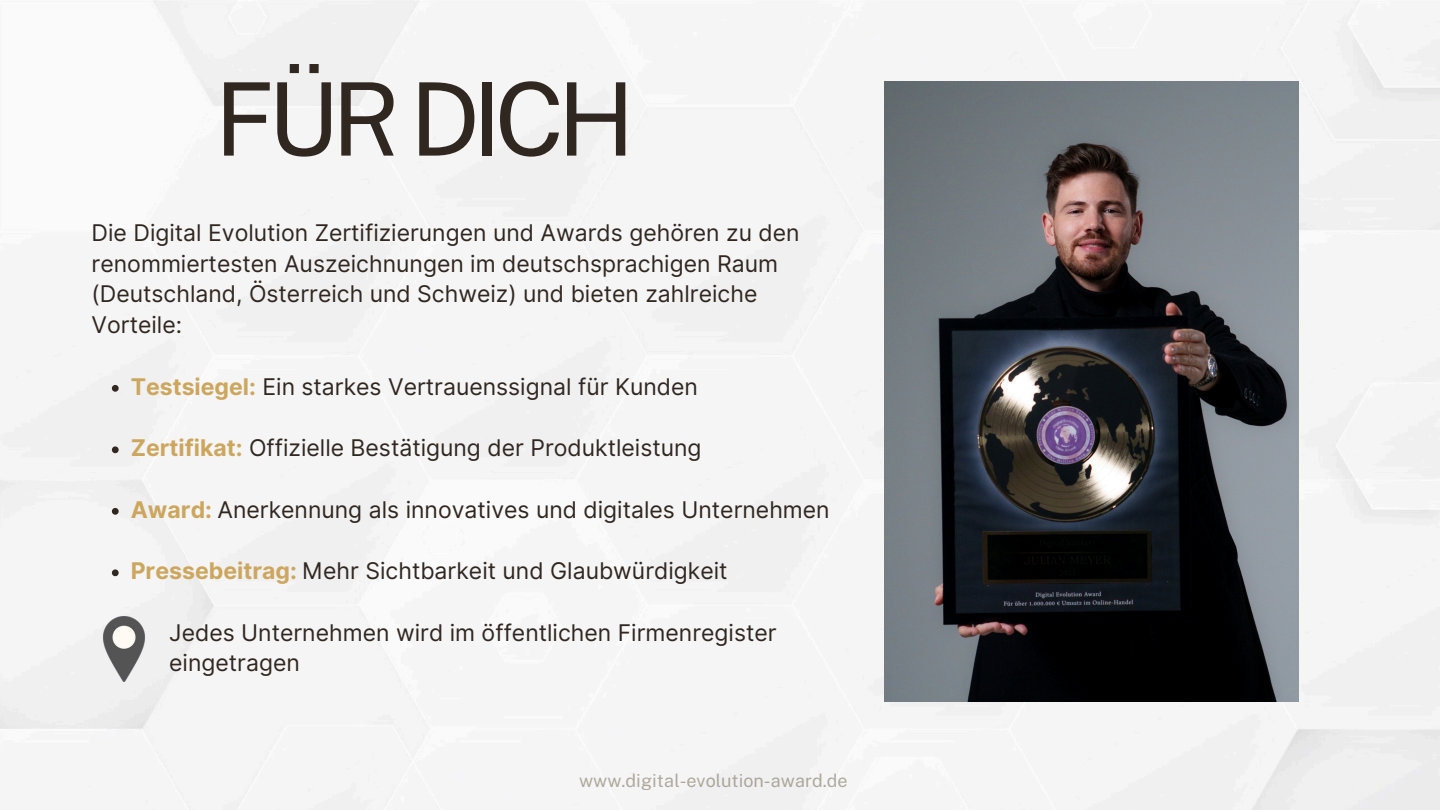
<style>
.page{position:relative;width:1440px;height:810px;background:#f5f5f5}
.page>*{position:absolute;margin:0;border:0;box-sizing:border-box;transform-origin:0 0}
.t1{font:101.4px "Public Sans";letter-spacing:-.07em;color:#312721}
.t2{font:23px/30.8px "Inter";color:#312721}
.t3{font:18px "Public Sans";color:#766b55}
.s1{font-weight:700;color:#cda65e}
</style>
<div class="page">
<img style="left:885px;top:81px;width:414px;height:621px">
<img style="left:92px;top:617px;width:64px;height:64px">
<svg style="left:112px;top:385px;width:7px;height:7px"></svg>
<svg style="left:112px;top:446px;width:7px;height:7px"></svg>
<svg style="left:112px;top:508px;width:7px;height:7px"></svg>
<svg style="left:112px;top:569px;width:7px;height:7px"></svg>
<h2 class="t1" style="left:214px;top:59px;width:422px">FÜR DICH</h2>
<p class="t2" style="left:92px;top:217px;width:709px">Die Digital Evolution Zertifizierungen und Awards gehören zu den renommiertesten Auszeichnungen im deutschsprachigen Raum (Deutschland, Österreich und Schweiz) und bieten zahlreiche Vorteile:</p>
<h1 class="t2" style="left:131px;top:371px;width:569px"><span class="s1">Testsiegel:</span> Ein starkes Vertrauenssignal für Kunden</h1>
<h2 class="t2" style="left:131px;top:432px;width:572px"><span class="s1">Zertifikat:</span> Offizielle Bestätigung der Produktleistung</h2>
<p class="t2" style="left:131px;top:494px;width:701px"><span class="s1">Award:</span> Anerkennung als innovatives und digitales Unternehmen</p>
<p class="t2" style="left:131px;top:555px;width:598px"><span class="s1">Pressebeitrag:</span> Mehr Sichtbarkeit und Glaubwürdigkeit</p>
<p class="t2" style="left:169px;top:617px;width:609px">Jedes Unternehmen wird im öffentlichen Firmenregister</p>
<p class="t2" style="left:169px;top:648px;width:132px">eingetragen</p>
<p class="t3" style="left:579px;top:770px;width:270px">www.digital-evolution-award.de</p>
</div>
